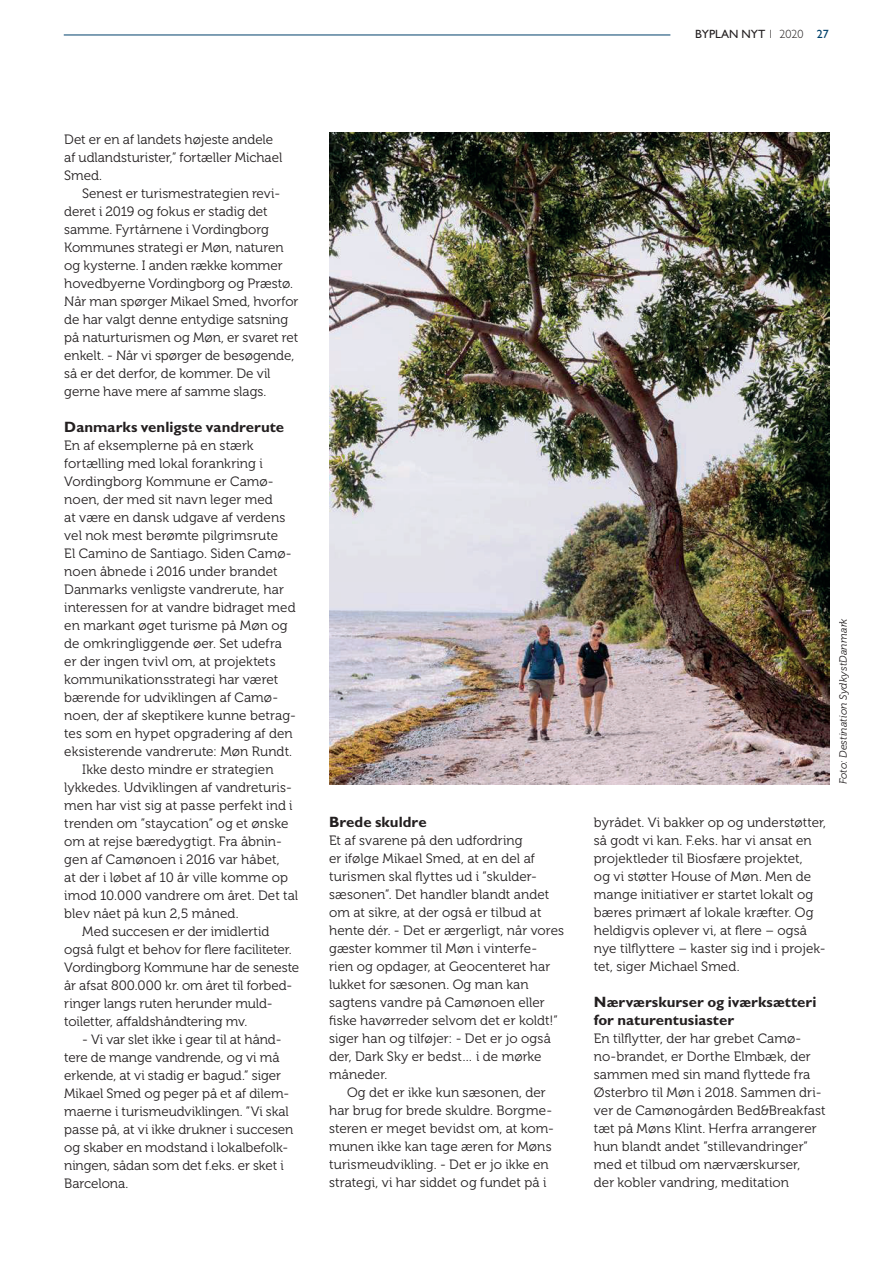
<style>
.page{position:relative;width:893px;height:1263px;background:#fff}
.page>*{position:absolute;margin:0;border:0;box-sizing:border-box;transform-origin:0 0}
.t1{font:700 15px/18px "Gill Sans Std";letter-spacing:.005em;color:#231f20}
.t2{font:13.5px/18px "Museo 300";letter-spacing:.005em;color:#231f20}
.t3{font:12px "Gill Sans Std";color:#231f20}
.t4{font:italic 10.5px "Museo 300";letter-spacing:.01em;color:#231f20}
.s1{font-weight:300}
.s2{color:#00416b}
</style>
<div class="page">
<img style="left:329px;top:132px;width:500px;height:652px">
<hr style="left:64px;top:35px;width:606px;height:1px;background:#00416b">
<p class="t3" style="left:695px;top:27px;width:135px">BYPLAN NYT <span class="s1">1 2020</span> <span class="s2">27</span></p>
<p class="t2" style="left:64px;top:132px;width:219px">Det er en af landets højeste andele af udlandsturister,” fortæller Michael<br>Smed.</p>
<p class="t2" style="left:64px;top:185px;width:236px;text-indent:18px">Senest er turismestrategien revi&shy;deret i 2019 og fokus er stadig det samme. Fyrtårnene i Vordingborg Kommunes strategi er Møn, naturen og kysterne. I anden række kommer hovedbyerne Vordingborg og Præstø.<br>Når man spørger Mikael Smed, hvorfor de har valgt denne entydige satsning på naturturismen og Møn, er svaret ret enkelt. - Når vi spørger de besøgende, så er det derfor, de kommer. De vil gerne have mere af samme slags.</p>
<p class="t1" style="left:64px;top:419px;width:221px">Danmarks venligste vandrerute</p>
<p class="t2" style="left:64px;top:437px;width:191px">En af eksemplerne på en stærk</p>
<p class="t2" style="left:64px;top:455px;width:200px">fortælling med lokal forankring i</p>
<p class="t2" style="left:64px;top:473px;width:211px">Vordingborg Kommune er Camø-</p>
<p class="t2" style="left:64px;top:491px;width:210px">noen, der med sit navn leger med</p>
<p class="t2" style="left:64px;top:509px;width:223px">at være en dansk udgave af verdens</p>
<p class="t2" style="left:64px;top:527px;width:215px">vel nok mest berømte pilgrimsrute</p>
<p class="t2" style="left:64px;top:545px;width:229px">El Camino de Santiago. Siden Camø-</p>
<p class="t2" style="left:64px;top:563px;width:215px">noen åbnede i 2016 under brandet</p>
<p class="t2" style="left:64px;top:581px;width:221px">Danmarks venligste vandrerute, har</p>
<p class="t2" style="left:64px;top:599px;width:233px">interessen for at vandre bidraget med</p>
<p class="t2" style="left:64px;top:617px;width:225px">en markant øget turisme på Møn og</p>
<p class="t2" style="left:64px;top:635px;width:219px">de omkringliggende øer. Set udefra</p>
<p class="t2" style="left:64px;top:653px;width:213px">er der ingen tvivl om, at projektets</p>
<p class="t2" style="left:64px;top:671px;width:216px">kommunikationsstrategi har været</p>
<p class="t2" style="left:64px;top:689px;width:215px">bærende for udviklingen af Camø-</p>
<p class="t2" style="left:64px;top:707px;width:233px">noen, der af skeptikere kunne betrag-</p>
<p class="t2" style="left:64px;top:725px;width:230px">tes som en hypet opgradering af den</p>
<p class="t2" style="left:64px;top:743px;width:229px">eksisterende vandrerute: Møn Rundt.</p>
<p class="t2" style="left:82px;top:761px;width:193px">Ikke desto mindre er strategien</p>
<p class="t2" style="left:64px;top:779px;width:229px">lykkedes. Udviklingen af vandreturis-</p>
<p class="t2" style="left:64px;top:797px;width:230px">men har vist sig at passe perfekt ind i</p>
<p class="t2" style="left:64px;top:815px;width:226px">trenden om ”staycation” og et ønske</p>
<p class="t2" style="left:64px;top:833px;width:219px">om at rejse bæredygtigt. Fra åbnin-</p>
<p class="t2" style="left:64px;top:851px;width:217px">gen af Camønoen i 2016 var håbet,</p>
<p class="t2" style="left:64px;top:869px;width:225px">at der i løbet af 10 år ville komme op</p>
<p class="t2" style="left:64px;top:887px;width:235px">imod 10.000 vandrere om året. Det tal</p>
<p class="t2" style="left:64px;top:905px;width:176px">blev nået på kun 2,5 måned.</p>
<p class="t2" style="left:82px;top:923px;width:188px">Med succesen er der imidlertid</p>
<p class="t2" style="left:64px;top:941px;width:229px">også fulgt et behov for flere faciliteter.</p>
<p class="t2" style="left:64px;top:959px;width:236px">Vordingborg Kommune har de seneste</p>
<p class="t2" style="left:64px;top:977px;width:230px">år afsat 800.000 kr. om året til forbed-</p>
<p class="t2" style="left:64px;top:995px;width:210px">ringer langs ruten herunder muld-</p>
<p class="t2" style="left:64px;top:1013px;width:184px">toiletter, affaldshåndtering mv.</p>
<p class="t2" style="left:64px;top:1031px;width:231px;text-indent:18px">- Vi var slet ikke i gear til at hånd&shy;tere de mange vandrende, og vi må erkende, at vi stadig er bagud.” siger Mikael Smed og peger på et af dilem&shy;maerne i turismeudviklingen. ”Vi skal passe på, at vi ikke drukner i succesen og skaber en modstand i lokalbefolk&shy;ningen, sådan som det f.eks. er sket i Barcelona.</p>
<p class="t1" style="left:329px;top:815px;width:99px">Brede skuldre</p>
<p class="t2" style="left:329px;top:833px;width:237px">Et af svarene på den udfordring<br>er ifølge Mikael Smed, at en del af turismen skal flyttes ud i ”skulder&shy;sæsonen”. Det handler blandt andet om at sikre, at der også er tilbud at hente dér. - Det er ærgerligt, når vores gæster kommer til Møn i vinterfe&shy;rien og opdager, at Geocenteret har lukket for sæsonen. Og man kan sagtens vandre på Camønoen eller fiske havørreder selvom det er koldt!” siger han og tilføjer: - Det er jo også der, Dark Sky er bedst… i de mørke måneder.</p>
<p class="t2" style="left:329px;top:1084px;width:226px;text-indent:18px">Og det er ikke kun sæsonen, der har brug for brede skuldre. Borgme&shy;steren er meget bevidst om, at kom&shy;munen ikke kan tage æren for Møns turismeudvikling. - Det er jo ikke en strategi, vi har siddet og fundet på i</p>
<p class="t2" style="left:594px;top:815px;width:234px">byrådet. Vi bakker op og understøtter, så godt vi kan. F.eks. har vi ansat en projektleder til Biosfære projektet,<br>og vi støtter House of Møn. Men de mange initiativer er startet lokalt og bæres primært af lokale kræfter. Og heldigvis oplever vi, at flere – også nye tilflyttere – kaster sig ind i projek&shy;tet, siger Michael Smed.</p>
<p class="t1" style="left:594px;top:995px;width:224px">Nærværskurser og iværksætteri for naturentusiaster</p>
<p class="t2" style="left:594px;top:1030px;width:233px">En tilflytter, der har grebet Camø&shy;no-brandet, er Dorthe Elmbæk, der sammen med sin mand flyttede fra Østerbro til Møn i 2018. Sammen dri&shy;ver de Camønogården Bed&amp;Breakfast tæt på Møns Klint. Herfra arrangerer hun blandt andet ”stillevandringer” med et tilbud om nærværskurser,<br>der kobler vandring, meditation</p>
<p class="t4" style="left:837px;top:784px;width:167px;rotate:-90deg">Foto: Destination SydkystDanmark</p>
</div>
